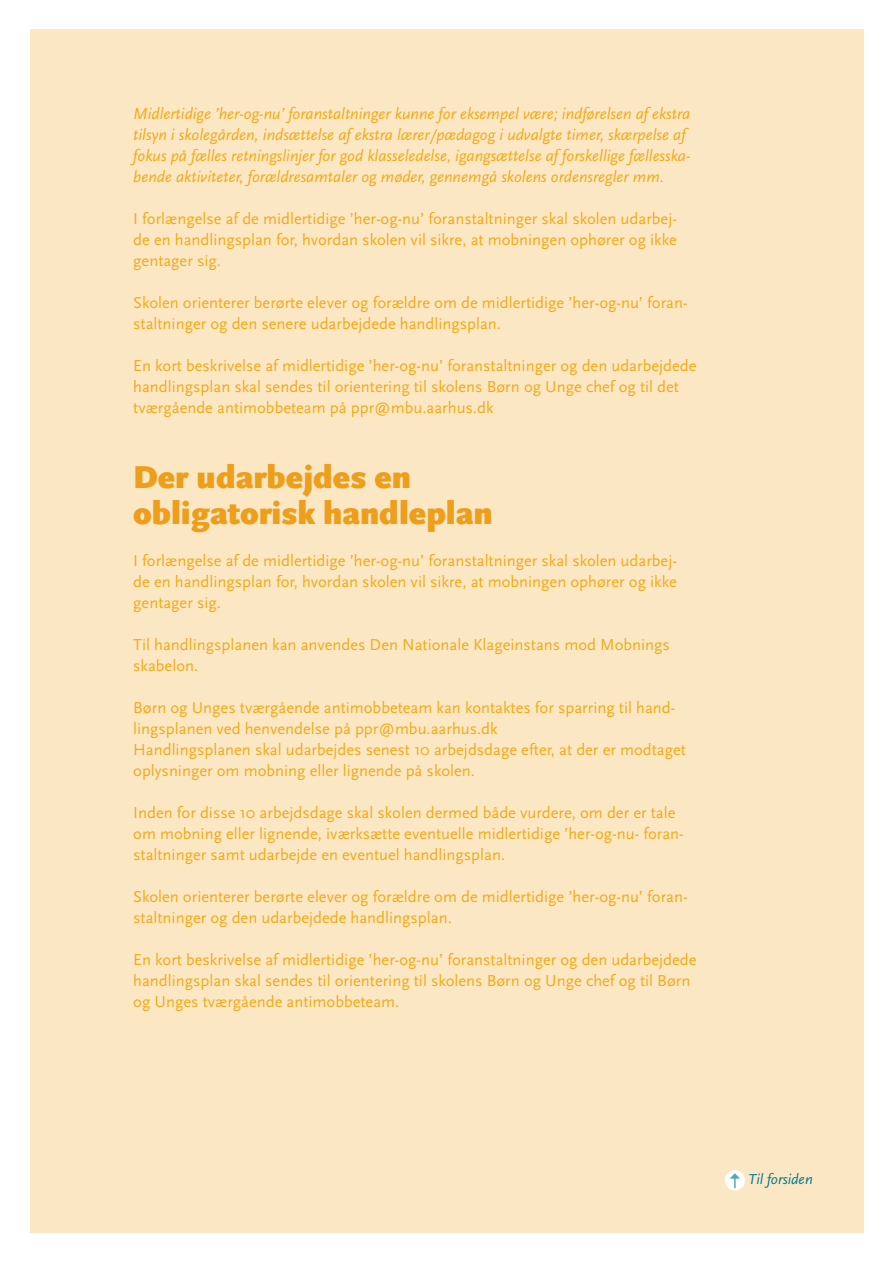
<style>
.page{position:relative;width:893px;height:1263px;background:#fff}
.page>*{position:absolute;margin:0;border:0;box-sizing:border-box;transform-origin:0 0}
.t1{font:900 33px/36px "Scala Sans OT";color:#ed9e1b}
.t2{font:16.5px/21px "Scala Sans OT";color:#f0ab18}
.t3{font:italic 16.5px/21px "Scala Sans OT";color:#f0ab18}
.t4{font:italic 15px "Scala Sans OT";color:#007b8d}
</style>
<div class="page">
<div style="left:30px;top:30px;width:833px;height:1203px;background:#fce7c5"></div>
<div style="left:725px;top:1170px;width:20px;height:20px;background:#fff;border-radius:50%"></div>
<svg style="left:730px;top:1173px;width:10px;height:15px"></svg>
<p class="t3" style="left:133px;top:104px;width:559px">Midlertidige ’her-og-nu’ foranstaltninger kunne for eksempel være; indførelsen af ekstra tilsyn i skolegården, indsættelse af ekstra lærer/pædagog i udvalgte timer, skærpelse af fokus på fælles retningslinjer for god klasseledelse, igangsættelse af forskellige fællesska&shy;bende aktiviteter, forældresamtaler og møder, gennemgå skolens ordensregler mm.</p>
<p class="t2" style="left:133px;top:209px;width:545px;text-align:justify">I forlængelse af de midlertidige ’her-og-nu’ foranstaltninger skal skolen udarbej&shy;de en handlingsplan for, hvordan skolen vil sikre, at mobningen ophører og ikke gentager sig.</p>
<p class="t2" style="left:133px;top:293px;width:556px">Skolen orienterer berørte elever og forældre om de midlertidige ’her-og-nu’ foran&shy;staltninger og den senere udarbejdede handlingsplan.</p>
<p class="t2" style="left:133px;top:356px;width:565px">En kort beskrivelse af midlertidige ’her-og-nu’ foranstaltninger og den udarbejdede handlingsplan skal sendes til orientering til skolens Børn og Unge chef og til det tværgående antimobbeteam på ppr@mbu.aarhus.dk</p>
<h1 class="t1" style="left:133px;top:460px;width:361px">Der udarbejdes en obligatorisk handleplan</h1>
<p class="t2" style="left:133px;top:551px;width:545px;text-align:justify">I forlængelse af de midlertidige ’her-og-nu’ foranstaltninger skal skolen udarbej&shy;de en handlingsplan for, hvordan skolen vil sikre, at mobningen ophører og ikke gentager sig.</p>
<p class="t2" style="left:133px;top:635px;width:538px">Til handlingsplanen kan anvendes Den Nationale Klageinstans mod Mobnings skabelon.</p>
<p class="t2" style="left:133px;top:698px;width:554px">Børn og Unges tværgående antimobbeteam kan kontaktes for sparring til hand&shy;lingsplanen ved henvendelse på ppr@mbu.aarhus.dk<br>Handlingsplanen skal udarbejdes senest 10 arbejdsdage efter, at der er modtaget oplysninger om mobning eller lignende på skolen.</p>
<p class="t2" style="left:133px;top:803px;width:552px">Inden for disse 10 arbejdsdage skal skolen dermed både vurdere, om der er tale om mobning eller lignende, iværksætte eventuelle midlertidige ’her-og-nu- foran&shy;staltninger samt udarbejde en eventuel handlingsplan.</p>
<p class="t2" style="left:133px;top:887px;width:556px">Skolen orienterer berørte elever og forældre om de midlertidige ’her-og-nu’ foran&shy;staltninger og den udarbejdede handlingsplan.</p>
<p class="t2" style="left:133px;top:950px;width:565px">En kort beskrivelse af midlertidige ’her-og-nu’ foranstaltninger og den udarbejdede handlingsplan skal sendes til orientering til skolens Børn og Unge chef og til Børn og Unges tværgående antimobbeteam.</p>
<p class="t4" style="left:748px;top:1171px;width:66px">Til forsiden</p>
</div>
